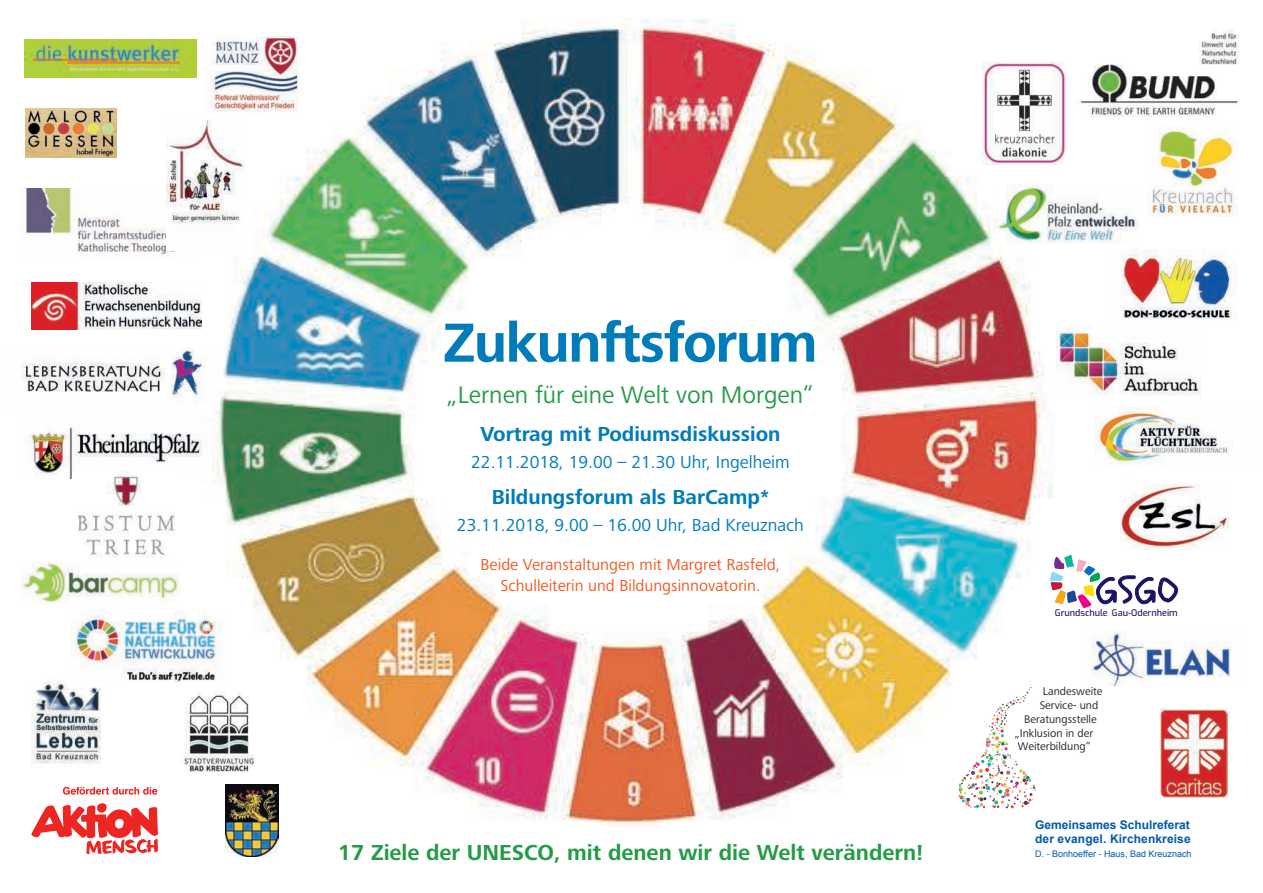
<style>
.page{position:relative;width:1263px;height:893px;background:#fff}
.page>*{position:absolute;margin:0;border:0;box-sizing:border-box;transform-origin:0 0}
.t1{font:700 57px "Frutiger Next LTW1 G";letter-spacing:-.025em;color:#007cbb}
.t2{font:24.9px "Frutiger Next LTW1 G";color:#269b47}
.t3{font:700 22.5px "Frutiger Next LTW1 G";color:#269b47}
.t4{font:700 21px "Frutiger Next LTW1 G";color:#007cbb}
.t5{font:18px "Frutiger Next LTW1 G";color:#007cbb}
.t6{font:16.5px/21px "Frutiger Next LTW1 G";color:#f15921;text-align:center}
.t7{font:700 12px/14.4px "Arial";color:#015aaa}
.t8{font:11.55px "Frutiger Next LTW1 G";color:#231f20}
.t9{font:500 9.15px "Exo";color:#1b1464}
.t10{font:9px "Arial";color:#015aaa}
</style>
<div class="page">
<img style="left:207px;top:18px;width:847px;height:808px">
<svg style="left:31px;top:786px;width:127px;height:68px"></svg>
<img style="left:25px;top:39px;width:171px;height:38px">
<svg style="left:1050px;top:554px;width:128px;height:54px"></svg>
<img style="left:226px;top:784px;width:53px;height:73px">
<img style="left:25px;top:109px;width:91px;height:49px">
<img style="left:183px;top:691px;width:75px;height:82px">
<img style="left:31px;top:677px;width:70px;height:87px">
<img style="left:958px;top:681px;width:78px;height:127px">
<img style="left:1057px;top:328px;width:144px;height:68px">
<img style="left:31px;top:283px;width:171px;height:46px">
<img style="left:22px;top:563px;width:157px;height:41px">
<img style="left:1121px;top:249px;width:116px;height:70px">
<img style="left:1077px;top:30px;width:163px;height:87px">
<img style="left:25px;top:422px;width:186px;height:56px">
<img style="left:1095px;top:406px;width:133px;height:58px">
<img style="left:21px;top:348px;width:199px;height:62px">
<img style="left:1160px;top:709px;width:68px;height:89px">
<img style="left:1091px;top:631px;width:140px;height:55px">
<img style="left:995px;top:185px;width:144px;height:58px">
<img style="left:982px;top:61px;width:84px;height:103px">
<img style="left:1148px;top:127px;width:90px;height:90px">
<img style="left:21px;top:188px;width:155px;height:70px">
<img style="left:205px;top:36px;width:96px;height:77px">
<img style="left:1120px;top:484px;width:108px;height:65px">
<img style="left:71px;top:611px;width:153px;height:72px">
<img style="left:166px;top:116px;width:79px;height:135px">
<img style="left:72px;top:472px;width:108px;height:86px">
<h1 class="t1" style="left:443px;top:320px;width:376px">Zukunftsforum</h1>
<h2 class="t2" style="left:447px;top:385px;width:369px">„Lernen für eine Welt von Morgen“</h2>
<p class="t4" style="left:480px;top:425px;width:302px">Vortrag mit Podiumsdiskussion</p>
<p class="t5" style="left:471px;top:454px;width:320px">22.11.2018, 19.00 – 21.30 Uhr, Ingelheim</p>
<p class="t4" style="left:492px;top:488px;width:279px">Bildungsforum als BarCamp*</p>
<p class="t5" style="left:457px;top:517px;width:349px">23.11.2018, 9.00 – 16.00 Uhr, Bad Kreuznach</p>
<p class="t6" style="left:481px;top:555px;width:301px">Beide Veranstaltungen mit Margret Rasfeld,<br>Schulleiterin und Bildungsinnovatorin.</p>
<h3 class="t3" style="left:338px;top:843px;width:586px">17 Ziele der UNESCO, mit denen wir die Welt verändern!</h3>
<p class="t9" style="left:1055px;top:607px;width:125px">Grundschule Gau-Odernheim</p>
<p class="t8" style="left:1043px;top:687px;width:61px">Landesweite</p>
<p class="t8" style="left:1040px;top:701px;width:60px">Service- und</p>
<p class="t8" style="left:1024px;top:714px;width:74px">Beratungsstelle</p>
<p class="t8" style="left:1015px;top:728px;width:80px">„Inklusion in der</p>
<p class="t8" style="left:1018px;top:742px;width:74px">Weiterbildung“</p>
<p class="t7" style="left:1035px;top:818px;width:157px">Gemeinsames Schulreferat der evangel. Kirchenkreise</p>
<p class="t10" style="left:1035px;top:851px;width:158px">D. - Bonhoeffer - Haus, Bad Kreuznach</p>
</div>
